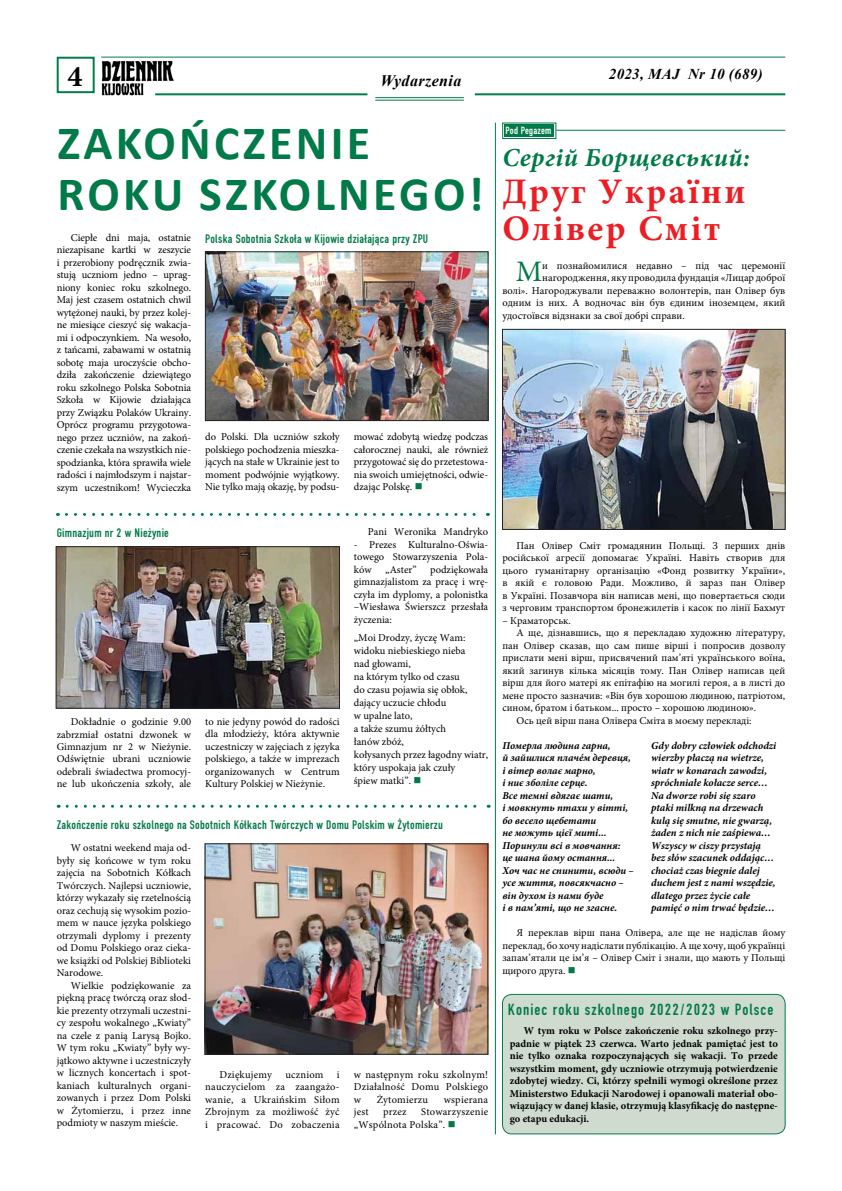
<style>
.page{position:relative;width:842px;height:1191px;background:#fff}
.page>*{position:absolute;margin:0;border:0;box-sizing:border-box;transform-origin:0 0}
.t1{font:700 48px/51px "Calibri";letter-spacing:.07em;color:#007a48}
.t2{font:700 36px/37px "Minion Pro";letter-spacing:.07em;color:#ed1d24}
.t3{font:700 30px "Minion Pro";color:#000}
.t4{font:29.7px "Minion Pro";color:#007a48}
.t5{font:italic 700 26px "Minion Pro";letter-spacing:.02em;color:#007a48}
.t6{font:17px "Fette Eng DCE";letter-spacing:.06em;color:#007a48}
.t7{font:italic 700 16px "Times New Roman";letter-spacing:.025em;color:#000}
.t8{font:italic 700 15px "Times New Roman";letter-spacing:.02em;color:#000}
.t9{font:13px "Fette Eng DCE";letter-spacing:.02em;color:#007a48}
.t10{font:11px "Fette Eng DCE";letter-spacing:.02em;color:#fff}
.t11{font:10.5px/12.5px "Minion Pro";color:#000;text-align:justify}
.t12{font:italic 700 10.5px/12.5px "Minion Pro";color:#000}
.t13{font:700 10.5px/12.5px "Minion Pro";color:#000;text-align:justify}
.t14{font:10.5px/12.5px "Minion Pro";letter-spacing:.02em;color:#000}
.s1{color:#007a48}
</style>
<div class="page">
<div style="left:57px;top:57px;width:38px;height:36px;border:2px solid #007d4b"></div>
<hr style="left:475px;top:93px;width:310px;height:2px;background:#007d4b">
<hr style="left:375px;top:97px;width:89px;height:1px;background:#007d4b">
<hr style="left:375px;top:100px;width:89px;height:1px;background:#007d4b">
<hr style="left:101px;top:57px;width:684px;height:1px;background:#007d4b">
<img style="left:101px;top:60px;width:73px;height:36px">
<hr style="left:155px;top:93px;width:212px;height:2px;background:#007d4b">
<svg style="left:502px;top:122px;width:54px;height:17px"></svg>
<div style="left:506px;top:126px;width:47px;height:9px;border:1px solid #007a48"></div>
<hr style="left:556px;top:130px;width:229px;height:1px;background:#007d4b">
<img style="left:207px;top:254px;width:279px;height:165px">
<img style="left:58px;top:548px;width:280px;height:158px">
<hr style="left:495px;top:123px;width:1px;height:1011px;background:#007d4b">
<svg style="left:66px;top:513px;width:422px;height:3px"></svg>
<svg style="left:67px;top:804px;width:422px;height:3px"></svg>
<img style="left:207px;top:845px;width:279px;height:207px">
<div style="left:205px;top:252px;width:283px;height:169px;border:1px solid #222223"></div>
<div style="left:56px;top:546px;width:284px;height:162px;border:1px solid #222223"></div>
<div style="left:205px;top:843px;width:283px;height:211px;border:1px solid #222223"></div>
<img style="left:504px;top:331px;width:279px;height:196px">
<div style="left:502px;top:994px;width:283px;height:139px;background:#d0dbcf;border-radius:9px"></div>
<div style="left:502px;top:994px;width:283px;height:140px;border:1px solid #007d4b;border-radius:9px"></div>
<div style="left:502px;top:329px;width:283px;height:200px;border:1px solid #222223"></div>
<h3 class="t3" style="left:67px;top:56px;width:16px">4</h3>
<h3 class="t7" style="left:380px;top:70px;width:82px">Wydarzenia</h3>
<h1 class="t1" style="left:58px;top:117px;width:427px">ZAKOŃCZENIE<br>ROKU SZKOLNEGO!</h1>
<p class="t11" style="left:57px;top:231px;width:136px;text-indent:14px">Ciepłe dni maja, ostatnie niezapisane kartki w zeszycie i przerobiony podręcznik zwia&shy;stują uczniom jedno – uprag&shy;niony koniec roku szkolnego.<br>Maj jest czasem ostatnich chwil wytężonej nauki, by przez kolej&shy;ne miesiące cieszyć się wakacja&shy;mi i odpoczynkiem. Na wesoło, z tańcami, zabawami w ostatnią sobotę maja uroczyście obcho&shy;dziła zakończenie dziewiątego roku szkolnego Polska Sobotnia Szkoła w Kijowie działająca przy Związku Polaków Ukrainy.<br>Oprócz programu przygotowa&shy;nego przez uczniów, na zakoń&shy;czenie czekała na wszystkich nie&shy;spodzianka, która sprawiła wiele radości i najmłodszym i najstar&shy;szym uczestnikom! Wycieczka</p>
<p class="t9" style="left:205px;top:232px;width:224px">Polska Sobotnia Szkoła w Kijowie działająca przy ZPU</p>
<p class="t11" style="left:205px;top:430px;width:136px">do Polski. Dla uczniów szkoły polskiego pochodzenia mieszka&shy;jących na stałe w Ukrainie jest to moment podwójnie wyjątkowy.<br>Nie tylko mają okazję, by podsu-</p>
<p class="t11" style="left:354px;top:430px;width:136px">mować zdobytą wiedzę podczas całorocznej nauki, ale również przygotować się do przetestowa&shy;nia swoich umiejętności, odwie&shy;dzając Polskę. <span class="s1">■</span></p>
<p class="t11" style="left:368px;top:525px;width:122px">Pani Weronika Mandryko</p>
<p class="t11" style="left:354px;top:538px;width:136px">- Prezes Kulturalno-Oświa&shy;towego Stowarzyszenia Pola&shy;ków</p>
<p class="t9" style="left:57px;top:526px;width:114px">Gimnazjum nr 2 w Nieżynie</p>
<p class="t11" style="left:354px;top:563px;width:136px;text-indent:76px">podziękowała gimnazjalistom za pracę i wrę&shy;czyła im dyplomy, a polonistka –Wiesława Świerszcz przesłała życzenia:</p>
<p class="t11" style="left:354px;top:631px;width:136px;line-height:13px;text-align:left">„Moi Drodzy, życzę Wam: widoku niebieskiego nieba<br>nad głowami,<br>na którym tylko od czasu<br>do czasu pojawia się obłok, dający uczucie chłodu<br>w upalne lato,<br>a także szumu żółtych<br>łanów zbóż,<br>kołysanych przez łagodny wiatr, który uspokaja jak czuły<br>śpiew matki”. <span class="s1">■</span></p>
<p class="t11" style="left:385px;top:563px;width:33px">„Aster”</p>
<p class="t11" style="left:57px;top:715px;width:136px;text-indent:14px">Dokładnie o godzinie 9.00 zabrzmiał ostatni dzwonek w Gimnazjum nr 2 w Nieżynie.<br>Odświętnie ubrani uczniowie odebrali świadectwa promocyj&shy;ne lub ukończenia szkoły, ale</p>
<p class="t11" style="left:205px;top:715px;width:136px">to nie jedyny powód do radości dla młodzieży, która aktywnie uczestniczy w zajęciach z języka polskiego, a także w imprezach organizowanych w Centrum Kultury Polskiej w Nieżynie.</p>
<p class="t9" style="left:57px;top:817px;width:388px">Zakończenie roku szkolnego na Sobotnich Kółkach Twórczych w Domu Polskim w Żytomierzu</p>
<p class="t11" style="left:57px;top:841px;width:136px;text-indent:14px">W ostatni weekend maja od&shy;były się końcowe w tym roku zajęcia na Sobotnich Kółkach Twórczych. Najlepsi uczniowie, którzy wykazały się rzetelnością oraz cechują się wysokim pozio&shy;mem w nauce języka polskiego otrzymali dyplomy i prezenty od Domu Polskiego oraz cieka&shy;we książki od Polskiej Biblioteki Narodowe.</p>
<p class="t11" style="left:57px;top:979px;width:136px;text-indent:14px">Wielkie podziękowanie za piękną pracę twórczą oraz słod&shy;kie prezenty otrzymali uczestni&shy;cy zespołu wokalnego „Kwiaty” na czele z panią Larysą Bojko.<br>W tym roku „Kwiaty” były wy&shy;jątkowo aktywne i uczestniczyły w licznych koncertach i spot&shy;kaniach kulturalnych organi&shy;zowanych i przez Dom Polski w Żytomierzu, i przez inne podmioty w naszym mieście.</p>
<p class="t11" style="left:205px;top:1068px;width:136px;text-indent:132px">i nauczycielom za zaangażo&shy;wanie, a Ukraińskim Siłom Zbrojnym za możliwość żyć i pracować. Do zobaczenia</p>
<p class="t11" style="left:354px;top:1068px;width:136px">w następnym roku szkolnym!<br>Działalność Domu Polskiego w</p>
<p class="t14" style="left:219px;top:1068px;width:54px">Dziękujemy</p>
<p class="t14" style="left:285px;top:1068px;width:40px">uczniom</p>
<p class="t14" style="left:377px;top:1093px;width:53px">Żytomierzu</p>
<p class="t14" style="left:444px;top:1093px;width:46px">wspierana</p>
<p class="t14" style="left:354px;top:1105px;width:136px;text-indent:67px">Stowarzyszenie „Wspólnota Polska”. <span class="s1">■</span></p>
<p class="t11" style="left:354px;top:1105px;width:16px">jest</p>
<p class="t11" style="left:383px;top:1105px;width:25px">przez</p>
<h3 class="t8" style="left:609px;top:63px;width:155px">2023, MAJ Nr 10 (689)</h3>
<p class="t10" style="left:506px;top:124px;width:47px">Pod Pegazem</p>
<h3 class="t5" style="left:502px;top:139px;width:249px">Сергій Борщевський:</h3>
<h2 class="t2" style="left:502px;top:172px;width:245px">Друг України<br>Олівер Сміт</h2>
<h3 class="t4" style="left:516px;top:252px;width:28px">М</h3>
<p class="t11" style="left:542px;top:259px;width:245px">и познайомилися недавно – під час церемонії</p>
<p class="t11" style="left:542px;top:271px;width:244px">нагородження, яку проводила фундація «Лицар доброї</p>
<p class="t11" style="left:502px;top:284px;width:284px">волі». Нагороджували переважно волонтерів, пан Олівер був</p>
<p class="t11" style="left:502px;top:296px;width:284px">одним із них. А водночас він був єдиним іноземцем, який</p>
<p class="t11" style="left:502px;top:309px;width:184px">удостоївся відзнаки за свої добрі справи.</p>
<p class="t11" style="left:502px;top:539px;width:284px;text-indent:14px">Пан Олівер Сміт громадянин Польщі. З перших днів російської агресії допомагає Україні. Навіть створив для цього гуманітарну організацію «Фонд розвитку України», в якій є головою Ради. Можливо, й зараз пан Олівер в Україні. Позавчора він написав мені, що повертається сюди з черговим транспортом бронежилетів і касок по лінії Бахмут</p>
<p class="t11" style="left:502px;top:614px;width:70px">– Краматорськ.</p>
<p class="t11" style="left:516px;top:626px;width:270px">А ще, дізнавшись, що я перекладаю художню літературу,</p>
<p class="t11" style="left:502px;top:639px;width:284px">пан Олівер сказав, що сам пише вірші і попросив дозволу</p>
<p class="t11" style="left:502px;top:651px;width:284px">прислати мені вірш, присвячений пам’яті українського воїна,</p>
<p class="t11" style="left:502px;top:664px;width:284px">який загинув кілька місяців тому. Пан Олівер написав цей</p>
<p class="t11" style="left:502px;top:676px;width:284px">вірш для його матері як епітафію на могилі героя, а в листі до</p>
<p class="t11" style="left:502px;top:689px;width:284px">мене просто зазначив: «Він був хорошою людиною, патріотом,</p>
<p class="t11" style="left:502px;top:701px;width:255px">сином, братом і батьком... просто – хорошою людиною».</p>
<p class="t11" style="left:516px;top:714px;width:237px">Ось цей вірш пана Олівера Сміта в моєму перекладі:</p>
<p class="t12" style="left:502px;top:738px;width:133px">Померла людина гарна,<br>й зайшлися плачéм деревця, і вітер волає марно,<br>і ниє зболіле серце.<br>Все темні вдягає шати,<br>і мовкнуть птахи у вітті, бо весело щебетати<br>не можуть цієї миті...<br>Поринули всі в мовчання:<br>це шана йому остання...<br>Хоч час не спинити, всюди – усе життя, повсякчасно – він духом із нами буде<br>і в пам’яті, що не згасне.</p>
<p class="t11" style="left:502px;top:926px;width:284px;text-indent:14px">Я переклав вірш пана Олівера, але ще не надіслав йому переклад, бо хочу надіслати публікацію. А ще хочу, щоб українці запам’ятали це ім’я – Олівер Сміт і знали, що мають у Польщі щирого друга. <span class="s1">■</span></p>
<p class="t12" style="left:651px;top:739px;width:127px">Gdy dobry człowiek odchodzi wierzby płaczą na wietrze, wiatr w konarach zawodzi, spróchniałe kołacze serce…<br>Na dworze robi się szaro ptaki milkną na drzewach kulą się smutne, nie gwarzą, żaden z nich nie zaśpiewa…<br>Wszyscy w ciszy przystają bez słów szacunek oddając… chociaż czas biegnie dalej duchem jest z nami wszędzie, dlatego przez życie całe pamięć o nim trwać będzie…</p>
<h3 class="t6" style="left:508px;top:1000px;width:267px">Koniec roku szkolnego 2022/2023 w Polsce</h3>
<p class="t13" style="left:510px;top:1024px;width:270px;text-indent:14px">W tym roku w Polsce zakończenie roku szkolnego przy&shy;padnie w piątek 23 czerwca. Warto jednak pamiętać jest to nie tylko oznaka rozpoczynających się wakacji. To przede wszystkim moment, gdy uczniowie otrzymują potwierdzenie zdobytej wiedzy. Ci, którzy spełnili wymogi określone przez Ministerstwo Edukacji Narodowej i opanowali materiał obo&shy;wiązujący w danej klasie, otrzymują klasyfikację do następne&shy;go etapu edukacji.</p>
</div>
